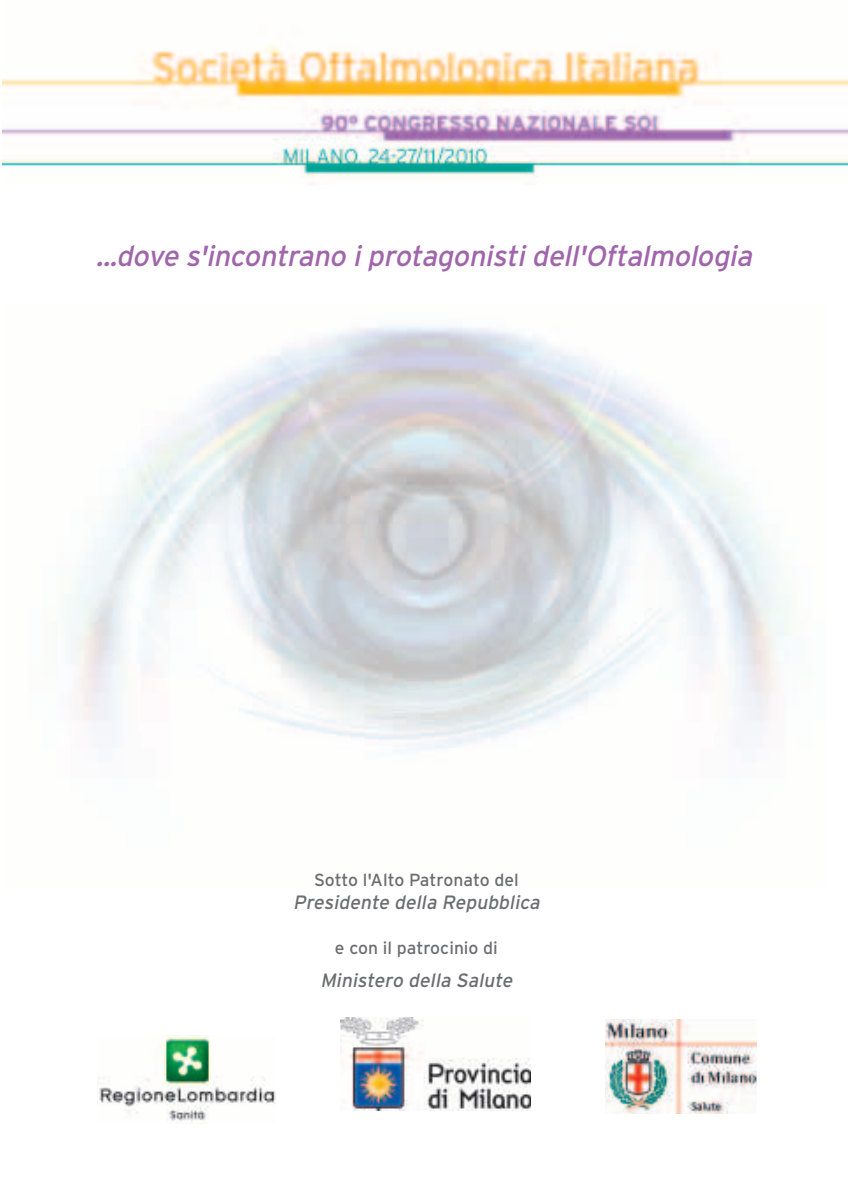
<style>
.page{position:relative;width:848px;height:1190px;background:#fff}
.page>*{position:absolute;margin:0;border:0;box-sizing:border-box;transform-origin:0 0}
.t1{font:italic 29.05px "Interstate";color:#a065aa}
.t2{font:italic 19.25px "Interstate";color:#6c6d70}
.t3{font:17.5px "Interstate";color:#6c6d70}
</style>
<div class="page">
<img style="left:2px;top:45px;width:846px;height:139px">
<img style="left:97px;top:1035px;width:179px;height:87px">
<img style="left:341px;top:1017px;width:190px;height:93px">
<img style="left:605px;top:1019px;width:151px;height:94px">
<p class="t1" style="left:96px;top:245px;width:663px">...dove s'incontrano iprotagonistidell'Oftalmologia</p>
<p class="t3" style="left:314px;top:873px;width:206px">Sotto l'Alto Patronato del</p>
<p class="t2" style="left:293px;top:894px;width:251px">Presidente della Repubblica</p>
<p class="t3" style="left:335px;top:941px;width:164px">e con il patrocinio di</p>
<p class="t2" style="left:320px;top:972px;width:197px">Ministero della Salute</p>
</div>
